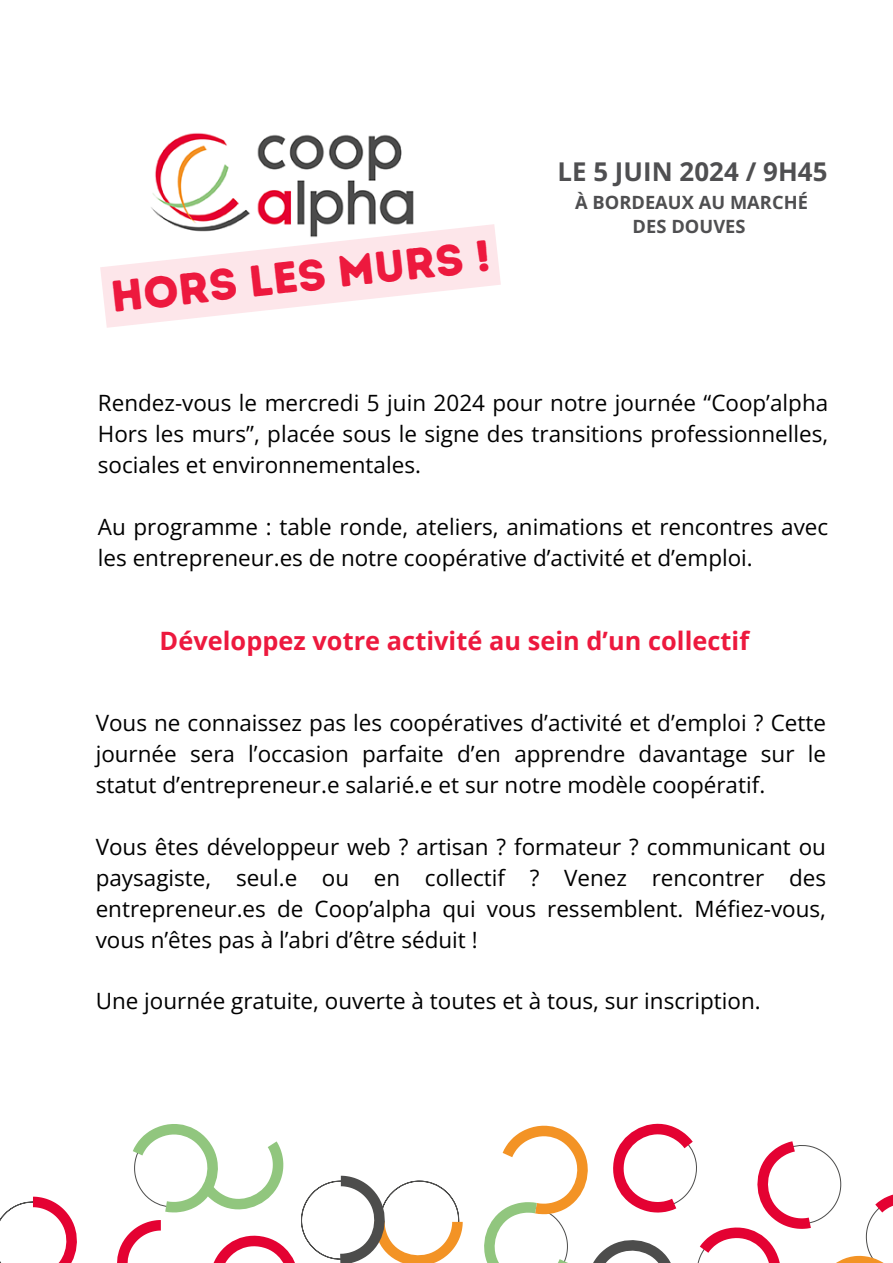
<style>
.page{position:relative;width:893px;height:1263px;background:#fff}
.page>*{position:absolute;margin:0;border:0;box-sizing:border-box;transform-origin:0 0}
.t1{font:44.03px "Intro Rust Base";color:#ed193e}
.t2{font:700 25.88px "Open Sans";letter-spacing:.005em;color:#4f4f51}
.t3{font:700 25.28px "Open Sans";color:#ed193e}
.t4{font:22.42px/30.9px "Open Sans";color:#000;text-align:justify}
.t5{font:700 18.3px/24.2px "Open Sans";letter-spacing:.005em;color:#4f4f51;text-align:center}
</style>
<div class="page">
<img style="left:151px;top:133px;width:263px;height:91px">
<svg style="left:100px;top:224px;width:401px;height:104px"></svg>
<svg style="left:0;top:1196px;width:77px;height:67px"></svg>
<svg style="left:117px;top:1123px;width:776px;height:140px"></svg>
<p class="t1" style="left:108px;top:270px;width:382px;rotate:-6deg">HORS LES MURS !</p>
<p class="t2" style="left:557px;top:153px;width:272px">LE 5 JUIN 2024 / 9H45</p>
<p class="t5" style="left:575px;top:190px;width:234px">À BORDEAUX AU MARCHÉ<br>DES DOUVES</p>
<p class="t4" style="left:98px;top:387px;width:732px">Rendez-vous le mercredi 5 juin 2024 pour notre journée “Coop’alpha Hors les murs”, placée sous le signe des transitions professionnelles, sociales et environnementales.</p>
<h4 class="t4" style="left:98px;top:510px;width:732px">Au programme : table ronde, ateliers, animations et rencontres avec les entrepreneur.es de notre coopérative d’activité et d’emploi.</h4>
<h4 class="t3" style="left:160px;top:622px;width:591px">Développez votre activité au sein d’un collectif</h4>
<h4 class="t4" style="left:96px;top:707px;width:732px">Vous ne connaissez pas les coopératives d’activité et d’emploi ? Cette journée sera l’occasion parfaite d’en apprendre davantage sur le statut d’entrepreneur.e salarié.e et sur notre modèle coopératif.</h4>
<h3 class="t4" style="left:96px;top:830px;width:732px">Vous êtes développeur web ? artisan ? formateur ? communicant ou paysagiste, seul.e ou en collectif ? Venez rencontrer des entrepreneur.es de Coop’alpha qui vous ressemblent. Méfiez-vous, vous n’êtes pas à l’abri d’être séduit !</h3>
<h4 class="t4" style="left:96px;top:985px;width:666px">Une journée gratuite, ouverte à toutes et à tous, sur inscription.</h4>
</div>
